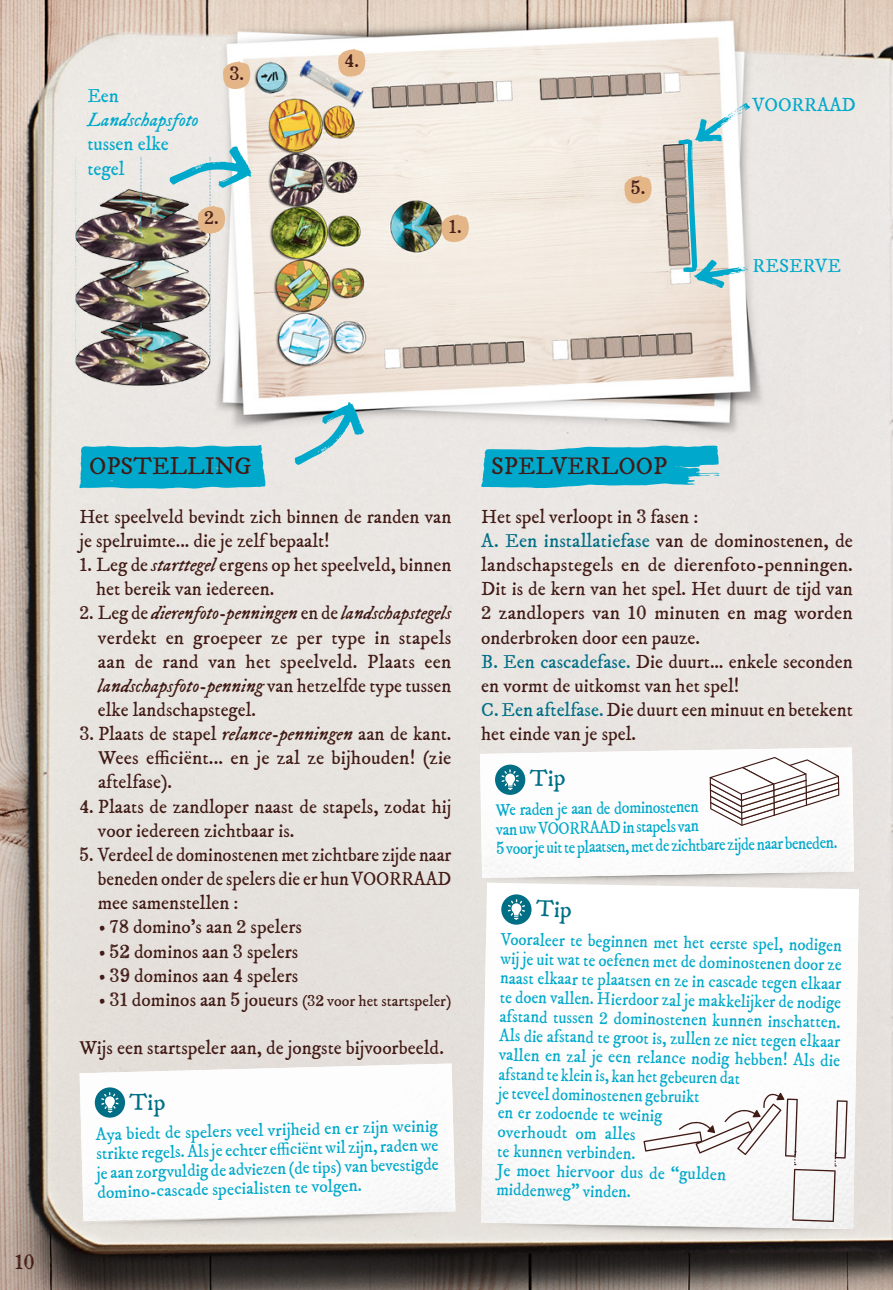
<style>
.page{position:relative;width:893px;height:1290px;background:#fff}
.page>*{position:absolute;margin:0;border:0;box-sizing:border-box;transform-origin:0 0}
.Titre_TXT_courant{font:24.5px "IM FELL DW Pica PRO Roman";color:#411a15}
.t1{font:500 21px "Appareo";color:#411a15}
.TXT_courant{font:19.25px/24.2px "IM FELL DW Pica PRO Roman";color:#411a15}
.Free_note_blue{font:19.25px/24.2px "IM FELL DW Pica PRO Roman";color:#00a9cb}
.Free_note_blue-2{font:500 19.25px "Appareo";color:#411a15}
.Texte_tips{font:17.5px/19.2px "IM FELL DW Pica PRO Roman";color:#00a9cb;scale:.95 1}
.Texte_tips-2{font:17.5px/19.2px "IM FELL DW Pica PRO Roman";color:#00a9cb}
.Texte_tips-3{font:17.5px/19.2px "IM FELL DW Pica PRO Roman";color:#00a9cb;scale:.92 1}
.TXT_courant-2{font:15.75px "IM FELL DW Pica PRO Roman";color:#411a15}
.s1{font-family:"IM FELL DW Pica PRO Roman";font-weight:400}
.s2{font-family:"IM FELL DW Pica PRO Italic"}
.s3{font-family:"Appareo";font-weight:500}
.s4{font-size:19.25px}
.s5{font-family:"Appareo";font-weight:500;font-size:19.25px}
.s6{color:#006f86}
</style>
<div class="page">
<img style="left:0;top:0;width:893px;height:1290px">
<img style="left:80px;top:1063px;width:375px;height:158px">
<div style="left:95px;top:1087px;width:30px;height:31px;background:#006f86;border-radius:50%"></div>
<svg style="left:101px;top:1092px;width:18px;height:21px"></svg>
<svg style="left:481px;top:883px;width:378px;height:346px"></svg>
<img style="left:481px;top:931px;width:377px;height:298px">
<div style="left:501px;top:894px;width:31px;height:31px;background:#006f86;border-radius:50%"></div>
<svg style="left:508px;top:899px;width:17px;height:21px"></svg>
<img style="left:480px;top:747px;width:374px;height:131px">
<div style="left:495px;top:764px;width:30px;height:31px;background:#006f86;border-radius:50%"></div>
<svg style="left:501px;top:769px;width:18px;height:21px"></svg>
<img style="left:27px;top:107px;width:232px;height:321px">
<svg style="left:643px;top:1092px;width:205px;height:130px"></svg>
<svg style="left:442px;top:214px;width:27px;height:28px"></svg>
<svg style="left:198px;top:205px;width:27px;height:29px"></svg>
<svg style="left:223px;top:61px;width:27px;height:28px"></svg>
<svg style="left:338px;top:49px;width:27px;height:28px"></svg>
<svg style="left:624px;top:175px;width:28px;height:28px"></svg>
<svg style="left:481px;top:445px;width:238px;height:43px;background:#28b3cf"></svg>
<svg style="left:79px;top:444px;width:186px;height:45px;background:#17afcd"></svg>
<svg style="left:169px;top:146px;width:83px;height:42px;background:#aad7de"></svg>
<svg style="left:678px;top:103px;width:72px;height:185px"></svg>
<svg style="left:295px;top:402px;width:69px;height:63px;background:#afd2d8"></svg>
<svg style="left:710px;top:757px;width:129px;height:69px"></svg>
<svg style="left:129px;top:1093px;width:36px;height:23px"></svg>
<svg style="left:536px;top:900px;width:35px;height:23px"></svg>
<svg style="left:530px;top:769px;width:35px;height:23px"></svg>
<p class="Free_note_blue-2" style="left:229px;top:60px;width:16px">3<span class="s1">.</span></p>
<p class="Free_note_blue-2" style="left:345px;top:47px;width:16px">4<span class="s1">.</span></p>
<p class="Free_note_blue" style="left:87px;top:84px;width:113px">Een<br><span class="s2">Landschapsfoto </span>tussen elke tegel</p>
<p class="Free_note_blue" style="left:752px;top:93px;width:105px">VOORRAAD</p>
<p class="Free_note_blue-2" style="left:631px;top:174px;width:16px">5<span class="s1">.</span></p>
<p class="Free_note_blue-2" style="left:204px;top:204px;width:16px">2<span class="s1">.</span></p>
<p class="Free_note_blue-2" style="left:449px;top:213px;width:14px">1<span class="s1">.</span></p>
<p class="Free_note_blue" style="left:752px;top:254px;width:90px">RESERVE</p>
<p class="t1" style="left:15px;top:1247px;width:22px">10</p>
<p class="Titre_TXT_courant" style="left:89px;top:451px;width:164px">OPSTELLING</p>
<p class="TXT_courant" style="left:79px;top:505px;width:374px">Het speelveld bevindt zich binnen de randen van je spelruimte... die je zelf bepaalt!</p>
<p class="TXT_courant" style="left:96px;top:553px;width:357px;text-indent:-17px"><span class="s3">1</span>. Leg de <span class="s2">starttegel</span> ergens op het speelveld, binnen het bereik van iedereen.</p>
<p class="TXT_courant" style="left:98px;top:601px;width:355px;text-align:justify;text-indent:-19px"><span class="s3">2</span>. Leg de <span class="s2">dierenfoto-penningen</span> en de <span class="s2">landschapstegels </span>verdekt en groepeer ze per type in stapels aan de rand van het speelveld. Plaats een <span class="s2">landschapsfoto-penning</span> van hetzelfde type tussen elke landschapstegel.</p>
<p class="TXT_courant" style="left:98px;top:722px;width:355px;text-align:justify;text-indent:-19px"><span class="s3">3</span>. Plaats de stapel <span class="s2">relance-penningen</span> aan de kant.<br>Wees efficiënt... en je zal ze bijhouden! (zie aftelfase).</p>
<p class="TXT_courant" style="left:98px;top:794px;width:355px;text-indent:-19px"><span class="s3">4</span>. Plaats de zandloper naast de stapels, zodat hij voor iedereen zichtbaar is.</p>
<p class="TXT_courant" style="left:98px;top:843px;width:355px;text-align:justify;text-indent:-18px"><span class="s3">5</span>. Verdeel de dominostenen met zichtbare zijde naar beneden onder de spelers die er hun VOORRAAD mee samenstellen :</p>
<p class="TXT_courant" style="left:99px;top:915px;width:204px">• <span class="s3">78</span> domino’s aan <span class="s3">2</span> spelers</p>
<p class="TXT_courant" style="left:99px;top:939px;width:201px">• <span class="s3">52</span> dominos aan <span class="s3">3</span> spelers</p>
<p class="TXT_courant" style="left:99px;top:963px;width:201px">• <span class="s3">39</span> dominos aan <span class="s3">4</span> spelers</p>
<p class="TXT_courant-2" style="left:99px;top:991px;width:354px"><span class="s4">•</span> <span class="s5">31</span> <span class="s4">dominos aan</span> <span class="s5">5</span> <span class="s4">joueurs</span> (<span class="s3">32</span> voor het startspeler)</p>
<p class="TXT_courant" style="left:79px;top:1036px;width:366px">Wijs een startspeler aan, de jongste bijvoorbeeld.</p>
<p class="Texte_tips-2" style="left:95px;top:1127px;width:344px;rotate:-2deg">Aya biedt de spelers veel vrijheid en er zijn weinig</p>
<p class="Texte_tips-2" style="left:96px;top:1143px;width:344px;rotate:-1deg">strikte regels. Als je echter effi ciënt wil zijn, raden we je aan zorgvuldig de adviezen (de tips) van bevestigde</p>
<p class="Texte_tips-2" style="left:97px;top:1184px;width:266px;rotate:-2deg">domino-cascade specialisten te volgen.</p>
<p class="Titre_TXT_courant" style="left:491px;top:451px;width:178px">SPELVERLOOP</p>
<p class="TXT_courant" style="left:481px;top:505px;width:219px">Het spel verloopt in <span class="s3">3</span> fasen :</p>
<p class="TXT_courant" style="left:481px;top:529px;width:373px;text-align:justify"><span class="s6">A. Een installatiefase</span> van de dominostenen, de landschapstegels en de dierenfoto-penningen.<br>Dit is de kern van het spel. Het duurt de tijd van <span class="s3">2</span> zandlopers van <span class="s3">10</span> minuten en mag worden onderbroken door een pauze.</p>
<p class="TXT_courant" style="left:481px;top:650px;width:373px"><span class="s6">B. Een cascadefase.</span> Die duurt… enkele seconden en vormt de uitkomst van het spel!</p>
<p class="TXT_courant" style="left:481px;top:698px;width:373px"><span class="s6">C. Een aftelfase.</span> Die duurt een minuut en betekent het einde van je spel.</p>
<p class="Texte_tips-3" style="left:496px;top:800px;width:372px;rotate:-1deg">We raden je aan de dominostenen<br>van uw VOORRAAD in stapels van<br><span class="s3">5</span> voor je uit te plaatsen, met de zichtbare zijde naar beneden.</p>
<p class="Texte_tips" style="left:501px;top:930px;width:361px;rotate:1deg">Vooraleer te beginnen met het eerste spel, nodigen wij je uit wat te oefenen met de dominostenen door ze naast elkaar te plaatsen en ze in cascade tegen elkaar te doen vallen. Hierdoor zal je makkelijker de nodige afstand tussen <span class="s3">2</span> dominostenen kunnen inschatten.<br>Als die afstand te groot is, zullen ze niet tegen elkaar vallen en zal je een relance nodig hebben! Als die afstand te klein is, kan het gebeuren dat<br>je teveel dominostenen gebruikt<br>en er zodoende te weinig<br>overhoudt om alles<br>te kunnen verbinden.<br>Je moet hiervoor dus de “gulden<br>middenweg” vinden.</p>
</div>
